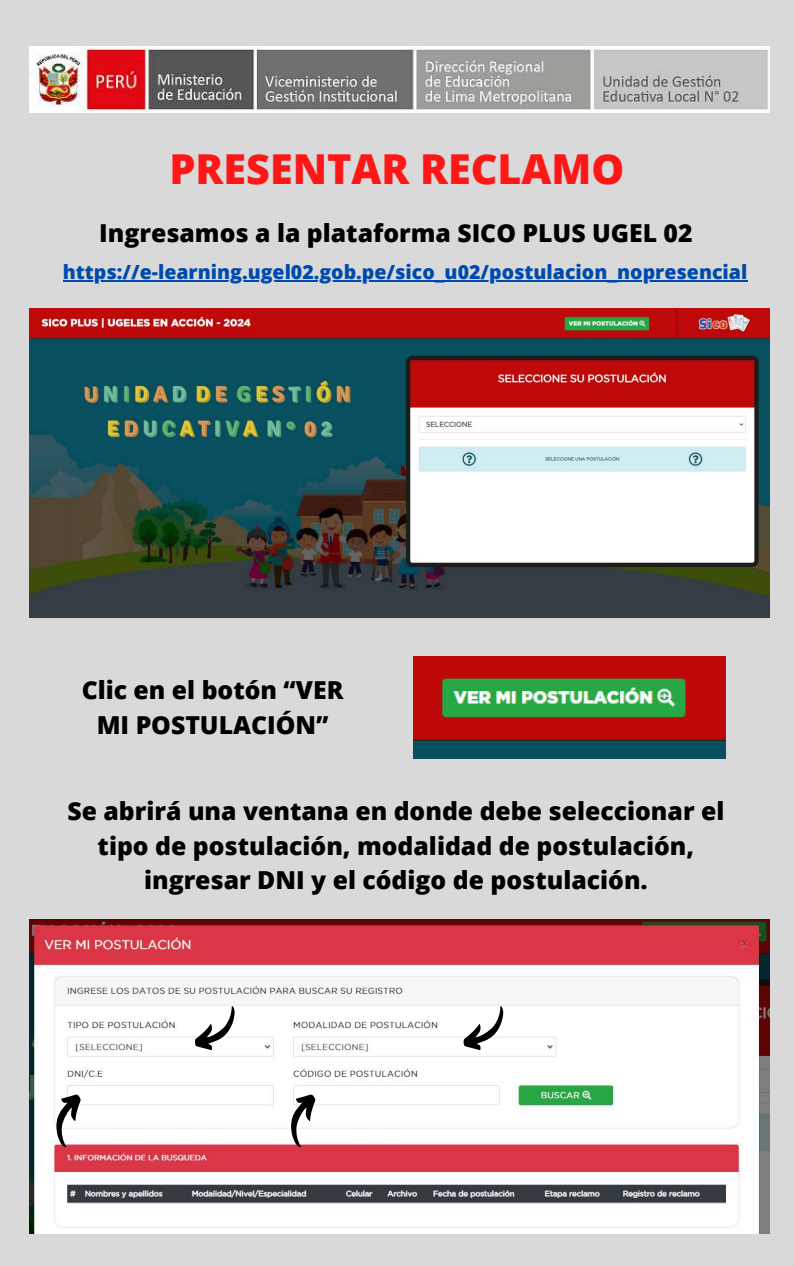
<style>
.page{position:relative;width:794px;height:1266px;background:#fff}
.page>*{position:absolute;margin:0;border:0;box-sizing:border-box;transform-origin:0 0}
.t1{font:800 41.25px "Open Sans";color:#ff1616}
.t2{font:800 24.75px/34.3px "Open Sans";color:#000;text-align:center}
.t3{font:800 19.5px "Open Sans";color:#004aad}
</style>
<div class="page">
<div style="left:0;top:0;width:793px;height:1266px;background:#d9d9d9"></div>
<img style="left:29px;top:46px;width:739px;height:66px">
<img style="left:29px;top:309px;width:739px;height:309px">
<img style="left:413px;top:656px;width:312px;height:102px">
<img style="left:29px;top:919px;width:739px;height:314px">
<hr style="left:63px;top:280px;width:684px;height:2px;background:#004aad">
<svg style="left:195px;top:1006px;width:39px;height:44px"></svg>
<svg style="left:463px;top:1006px;width:40px;height:44px"></svg>
<svg style="left:56px;top:1094px;width:25px;height:53px"></svg>
<svg style="left:291px;top:1094px;width:24px;height:53px"></svg>
<h1 class="t1" style="left:169px;top:137px;width:456px">PRESENTAR RECLAMO</h1>
<p class="t2" style="left:99px;top:214px;width:594px">Ingresamos a la plataforma SICO PLUS UGEL 02</p>
<p class="t3" style="left:63px;top:257px;width:685px">https://e-learning.ugel02.gob.pe/sico_u02/postulacion_nopresencial</p>
<p class="t2" style="left:82px;top:672px;width:263px">Clic en el botón “VER<br>MI POSTULACIÓN”</p>
<p class="t2" style="left:67px;top:793px;width:658px">Se abrirá una ventana en donde debe seleccionar el tipo de postulación, modalidad de postulación, ingresar DNI y el código de postulación.</p>
</div>
